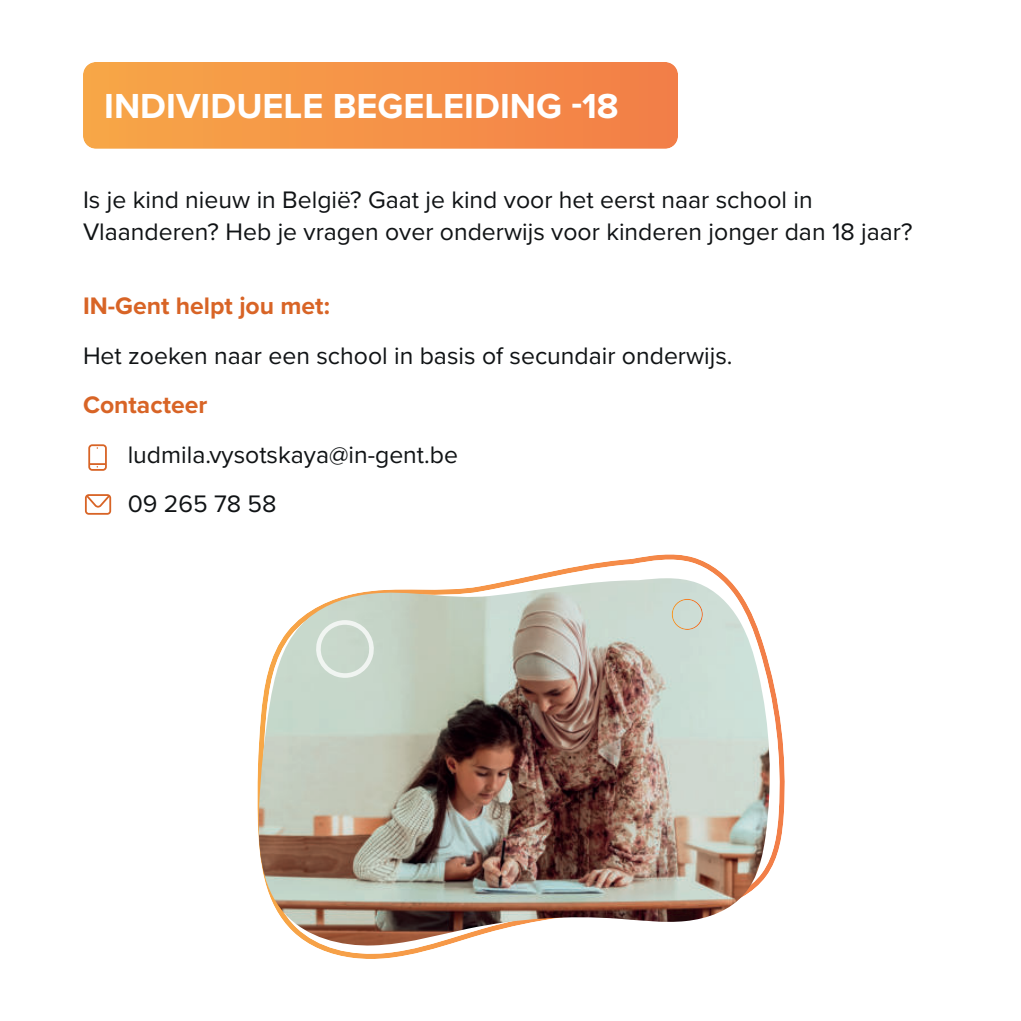
<style>
.page{position:relative;width:1021px;height:1021px;background:#fff}
.page>*{position:absolute;margin:0;border:0;box-sizing:border-box;transform-origin:0 0}
.t1{font:700 36px "Proxima Nova";color:#fff}
.t2{font:24.75px/31.5px "Proxima Nova";color:#101315}
.t3{font:700 24.75px "Proxima Nova";color:#d86426}
</style>
<div class="page">
<div style="left:83px;top:62px;width:595px;height:87px;background:linear-gradient(to right,#f7a747,#f37e48);border-radius:13px"></div>
<svg style="left:88px;top:444px;width:19px;height:27px"></svg>
<svg style="left:85px;top:494px;width:26px;height:20px"></svg>
<svg style="left:314px;top:554px;width:470px;height:405px"></svg>
<img style="left:257px;top:578px;width:516px;height:368px">
<svg style="left:316px;top:620px;width:58px;height:57px"></svg>
<svg style="left:671px;top:598px;width:32px;height:32px"></svg>
<h1 class="t1" style="left:104px;top:91px;width:516px">INDIVIDUELE BEGELEIDING -18</h1>
<p class="t2" style="left:83px;top:186px;width:831px">Is je kind nieuw in België? Gaat je kind voor het eerst naar school in<br>Vlaanderen? Heb je vragen over onderwijs voor kinderen jonger dan 18 jaar?</p>
<p class="t3" style="left:83px;top:295px;width:248px">IN-Gent helpt jou met:</p>
<p class="t2" style="left:83px;top:341px;width:651px">Het zoeken naar een school in basis of secundair onderwijs.</p>
<p class="t3" style="left:83px;top:394px;width:126px">Contacteer</p>
<p class="t2" style="left:128px;top:431px;width:332px;line-height:49.5px">ludmila.vysotskaya@in-gent.be<br>09 265 78 58</p>
</div>
